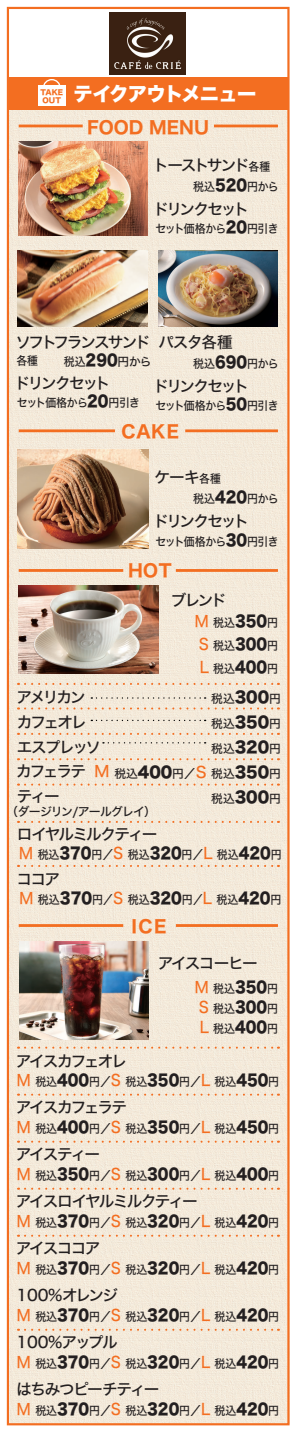
<style>
.page{position:relative;width:295px;height:1431px;background:#fff}
.page>*{position:absolute;margin:0;border:0;box-sizing:border-box;transform-origin:0 0}
.t1{font:19.25px "Hira Kaku Std N W8";letter-spacing:-.045em;color:#fff}
.t2{font:17.5px "Hira Kaku Std N W7";color:#f36e21}
.t3{font:15.64px/25.2px "Hira Kaku Std N W5";letter-spacing:-.12em;color:#231f20}
.t4{font:15.64px "Hira Kaku Std N W5";letter-spacing:-.15em;color:#231f20}
.t5{font:15.64px "Hira Kaku Std N W5";letter-spacing:-.095em;color:#231f20}
.t6{font:11.9px "Hira Kaku Std N W5";letter-spacing:-.08em;color:#231f20}
.t7{font:11.72px/22.8px "Hira Kaku Std N W5";color:#231f20;text-align:center;scale:.93 1}
.t8{font:11.72px "Hira Kaku Std N W5";letter-spacing:-.075em;color:#231f20;scale:.93 1}
.t9{font:11.72px/25.2px "Hira Kaku Std N W5";color:#231f20;text-align:justify}
.t10{font:11.72px "Hira Kaku Std N W5";color:#231f20;scale:.94 1}
.t11{font:7.17px/8px "Hira Kaku Std N W8";color:#f36e21;text-align:center}
.s1{font-size:11.72px}
.s2{font-family:"Hira Kaku Std N W8";font-size:15.64px}
.s3{font-size:15.64px;color:#f36e21}
.s4{font-size:15.64px}
</style>
<div class="page">
<div style="left:10px;top:105px;width:280px;height:1318px;background:#f3eada"></div>
<div style="left:7px;top:7px;width:282px;height:1418px;border:2px solid #f36e21"></div>
<div style="left:8px;top:77px;width:280px;height:32px;background:#f36e21"></div>
<div style="left:38px;top:86px;width:28px;height:20px;background:#fff"></div>
<div style="left:43px;top:79px;width:18px;height:18px;border:1px solid #fff;border-radius:50%"></div>
<img style="left:110px;top:13px;width:75px;height:61px">
<svg style="left:25px;top:682px;width:254px;height:3px"></svg>
<svg style="left:25px;top:707px;width:254px;height:2px"></svg>
<svg style="left:25px;top:732px;width:254px;height:3px"></svg>
<svg style="left:25px;top:758px;width:254px;height:2px"></svg>
<svg style="left:25px;top:1046px;width:254px;height:2px"></svg>
<svg style="left:25px;top:1093px;width:254px;height:2px"></svg>
<svg style="left:25px;top:1140px;width:254px;height:2px"></svg>
<svg style="left:25px;top:1187px;width:254px;height:2px"></svg>
<svg style="left:25px;top:1234px;width:254px;height:2px"></svg>
<svg style="left:25px;top:1328px;width:254px;height:2px"></svg>
<svg style="left:25px;top:783px;width:254px;height:2px"></svg>
<svg style="left:25px;top:820px;width:254px;height:2px"></svg>
<img style="left:19px;top:141px;width:128px;height:95px">
<img style="left:18px;top:250px;width:129px;height:76px">
<img style="left:158px;top:250px;width:120px;height:76px">
<img style="left:19px;top:585px;width:139px;height:88px">
<img style="left:20px;top:941px;width:128px;height:98px">
<img style="left:17px;top:449px;width:131px;height:99px">
<svg style="left:91px;top:697px;width:114px;height:1px"></svg>
<svg style="left:91px;top:719px;width:114px;height:2px"></svg>
<svg style="left:103px;top:742px;width:102px;height:1px"></svg>
<svg style="left:25px;top:864px;width:254px;height:2px"></svg>
<hr style="left:19px;top:124px;width:64px;height:3px;background:#f36e21">
<hr style="left:214px;top:124px;width:64px;height:3px;background:#f36e21">
<hr style="left:19px;top:429px;width:96px;height:3px;background:#f36e21">
<hr style="left:185px;top:429px;width:93px;height:3px;background:#f36e21">
<hr style="left:19px;top:569px;width:104px;height:3px;background:#f36e21">
<hr style="left:176px;top:569px;width:102px;height:3px;background:#f36e21">
<hr style="left:19px;top:924px;width:104px;height:2px;background:#f36e21">
<hr style="left:176px;top:924px;width:102px;height:2px;background:#f36e21">
<p class="t11" style="left:40px;top:89px;width:24px">TAKE<br>OUT</p>
<h1 class="t1" style="left:73px;top:83px;width:184px">テイクアウトメニュー</h1>
<h2 class="t2" style="left:87px;top:113px;width:123px">FOOD MENU</h2>
<h3 class="t4" style="left:153px;top:153px;width:119px">トーストサンド<span class="s1">各種</span></h3>
<h3 class="t4" style="left:153px;top:197px;width:97px">ドリンクセット</h3>
<p class="t7" style="left:193px;top:175px;width:93px">税込<span class="s2">520</span>円から</p>
<p class="t8" style="left:155px;top:219px;width:134px">セット価格から<span class="s2">20</span>円引き</p>
<h3 class="t3" style="left:158px;top:329px;width:76px">パスタ各種</h3>
<h3 class="t4" style="left:153px;top:374px;width:97px">ドリンクセット</h3>
<h3 class="t3" style="left:15px;top:329px;width:137px">ソフトフランスサンド</h3>
<p class="t7" style="left:16px;top:349px;width:25px">各種</p>
<p class="t7" style="left:64px;top:350px;width:96px">税込<span class="s2">290</span>円から</p>
<p class="t7" style="left:193px;top:352px;width:93px">税込<span class="s2">690</span>円から</p>
<p class="t8" style="left:155px;top:397px;width:134px">セット価格から<span class="s2">50</span>円引き</p>
<h3 class="t4" style="left:15px;top:371px;width:97px">ドリンクセット</h3>
<p class="t8" style="left:17px;top:393px;width:134px">セット価格から<span class="s2">20</span>円引き</p>
<h2 class="t2" style="left:120px;top:418px;width:63px">ＣＡＫＥ</h2>
<h3 class="t3" style="left:154px;top:464px;width:68px">ケーキ<span class="s1">各種</span></h3>
<h3 class="t4" style="left:153px;top:508px;width:97px">ドリンクセット</h3>
<p class="t7" style="left:193px;top:487px;width:93px">税込<span class="s2">420</span>円から</p>
<p class="t8" style="left:155px;top:532px;width:134px">セット価格から<span class="s2">30</span>円引き</p>
<h2 class="t2" style="left:127px;top:557px;width:49px">ＨＯＴ</h2>
<h3 class="t3" style="left:171px;top:588px;width:57px">ブレンド</h3>
<p class="t7" style="left:194px;top:611px;width:91px"><span class="s3">Ｍ</span>税込<span class="s2">350</span>円<br><span class="s3">S</span> 税込<span class="s2">300</span>円<br><span class="s3">L</span> 税込<span class="s2">400</span>円</p>
<p class="t9" style="left:211px;top:685px;width:71px">税込<span class="s2">300</span>円税込<span class="s2">350</span>円税込<span class="s2">320</span>円</p>
<p class="t9" style="left:211px;top:786px;width:71px">税込<span class="s2">300</span>円</p>
<h3 class="t3" style="left:17px;top:684px;width:86px">アメリカンカフェオレエスプレッソ</h3>
<p class="t9" style="left:16px;top:760px;width:266px"><span class="s4">カフェラテ</span><span class="s3">Ｍ</span>税込<span class="s2">400</span>円／<span class="s3">S</span> 税込<span class="s2">350</span>円</p>
<h3 class="t3" style="left:17px;top:783px;width:44px">ティー</h3>
<h3 class="t3" style="left:17px;top:821px;width:142px">ロイヤルミルクティー</h3>
<h3 class="t3" style="left:16px;top:866px;width:45px">ココア</h3>
<p class="t6" style="left:6px;top:802px;width:151px">（ダージリン/アールグレイ）</p>
<p class="t7" style="left:19px;top:843px;width:284px"><span class="s3">Ｍ</span>税込<span class="s2">370</span>円／<span class="s3">S</span> 税込<span class="s2">320</span>円／<span class="s3">L</span> 税込<span class="s2">420</span>円</p>
<p class="t10" style="left:19px;top:890px;width:280px"><span class="s3">Ｍ</span>税込<span class="s2">370</span>円／<span class="s3">S</span> 税込<span class="s2">320</span>円／<span class="s3">L</span> 税込<span class="s2">420</span>円</p>
<h2 class="t2" style="left:131px;top:912px;width:36px">ICE</h2>
<h3 class="t3" style="left:158px;top:950px;width:101px">アイスコーヒー</h3>
<p class="t7" style="left:194px;top:979px;width:91px;line-height:19.6px"><span class="s3">Ｍ</span>税込<span class="s2">350</span>円<br><span class="s3">S</span> 税込<span class="s2">300</span>円<br><span class="s3">L</span> 税込<span class="s2">400</span>円</p>
<h3 class="t3" style="left:16px;top:1048px;width:113px">アイスカフェオレ</h3>
<p class="t7" style="left:17px;top:1070px;width:284px"><span class="s3">Ｍ</span>税込<span class="s2">400</span>円／<span class="s3">S</span> 税込<span class="s2">350</span>円／<span class="s3">L</span> 税込<span class="s2">450</span>円</p>
<h3 class="t3" style="left:16px;top:1095px;width:113px">アイスカフェラテ</h3>
<p class="t7" style="left:17px;top:1117px;width:284px"><span class="s3">Ｍ</span>税込<span class="s2">400</span>円／<span class="s3">S</span> 税込<span class="s2">350</span>円／<span class="s3">L</span> 税込<span class="s2">450</span>円</p>
<h3 class="t3" style="left:16px;top:1141px;width:86px">アイスティー</h3>
<p class="t7" style="left:17px;top:1164px;width:284px"><span class="s3">Ｍ</span>税込<span class="s2">350</span>円／<span class="s3">S</span> 税込<span class="s2">300</span>円／<span class="s3">L</span> 税込<span class="s2">400</span>円</p>
<h3 class="t3" style="left:16px;top:1188px;width:183px">アイスロイヤルミルクティー</h3>
<p class="t7" style="left:17px;top:1211px;width:284px"><span class="s3">Ｍ</span>税込<span class="s2">370</span>円／<span class="s3">S</span> 税込<span class="s2">320</span>円／<span class="s3">L</span> 税込<span class="s2">420</span>円</p>
<h3 class="t3" style="left:16px;top:1235px;width:86px">アイスココア</h3>
<p class="t7" style="left:17px;top:1257px;width:284px"><span class="s3">Ｍ</span>税込<span class="s2">370</span>円／<span class="s3">S</span> 税込<span class="s2">320</span>円／<span class="s3">L</span> 税込<span class="s2">420</span>円</p>
<h3 class="t3" style="left:17px;top:1282px;width:103px">100%オレンジ</h3>
<p class="t7" style="left:17px;top:1304px;width:284px"><span class="s3">Ｍ</span>税込<span class="s2">370</span>円／<span class="s3">S</span> 税込<span class="s2">320</span>円／<span class="s3">L</span> 税込<span class="s2">420</span>円</p>
<h3 class="t3" style="left:17px;top:1329px;width:103px">100%アップル</h3>
<p class="t7" style="left:17px;top:1351px;width:284px"><span class="s3">Ｍ</span>税込<span class="s2">370</span>円／<span class="s3">S</span> 税込<span class="s2">320</span>円／<span class="s3">L</span> 税込<span class="s2">420</span>円</p>
<h3 class="t5" style="left:16px;top:1376px;width:145px">はちみつピーチティー</h3>
<p class="t7" style="left:17px;top:1398px;width:284px"><span class="s3">Ｍ</span>税込<span class="s2">370</span>円／<span class="s3">S</span> 税込<span class="s2">320</span>円／<span class="s3">L</span> 税込<span class="s2">420</span>円</p>
</div>
